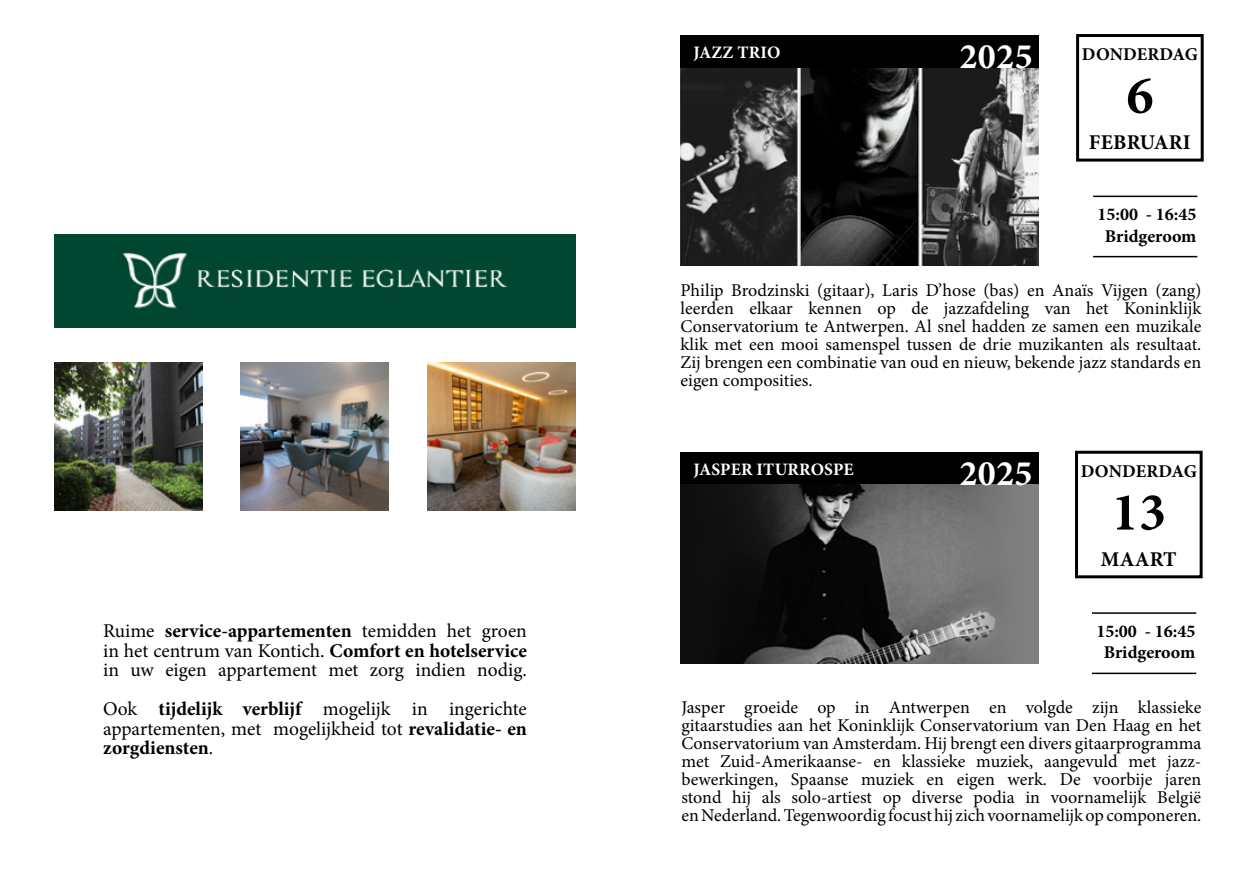
<style>
.page{position:relative;width:1259px;height:893px;background:#fff}
.page>*{position:absolute;margin:0;border:0;box-sizing:border-box;transform-origin:0 0}
.t1{font:700 54px "Minion Pro";color:#000}
.t2{font:700 36px "Minion Pro";letter-spacing:.01em;color:#fff}
.t3{font:700 21px "Minion Pro";color:#000}
.t4{font:19.5px/19.5px "Minion Pro";color:#000;text-align:justify}
.t5{font:18px/18px "Minion Pro";color:#000;text-align:justify}
.t6{font:700 18px/21.6px "Minion Pro";color:#000;text-align:center}
.t7{font:700 17.4px "Minion Pro";letter-spacing:.005em;color:#fff}
.s1{font-weight:700}
</style>
<div class="page">
<div style="left:1075px;top:451px;width:127px;height:127px;border:3px solid #000"></div>
<div style="left:680px;top:452px;width:359px;height:33px;background:#000"></div>
<hr style="left:1092px;top:612px;width:104px;height:2px;background:#000">
<hr style="left:1092px;top:673px;width:104px;height:1px;background:#000">
<img style="left:680px;top:485px;width:359px;height:179px">
<div style="left:54px;top:234px;width:521px;height:93px;background:#004631"></div>
<img style="left:109px;top:252px;width:411px;height:76px">
<img style="left:54px;top:362px;width:148px;height:148px">
<img style="left:241px;top:362px;width:148px;height:148px">
<img style="left:427px;top:362px;width:148px;height:148px">
<img style="left:680px;top:68px;width:359px;height:197px">
<div style="left:1076px;top:34px;width:127px;height:128px;border:3px solid #000"></div>
<div style="left:680px;top:35px;width:359px;height:33px;background:#000"></div>
<hr style="left:1093px;top:196px;width:104px;height:1px;background:#000">
<hr style="left:1093px;top:256px;width:104px;height:1px;background:#000">
<p class="t4" style="left:103px;top:621px;width:425px">Ruime <span class="s1">service-appartementen</span> temidden het groen in het centrum van Kontich. <span class="s1">Comfort en hotelservice </span>in uw eigen appartement met zorg indien nodig.</p>
<p class="t4" style="left:103px;top:699px;width:425px">Ook <span class="s1">tijdelijk verblijf</span> mogelijk in ingerichte appartementen, met mogelijkheid tot <span class="s1">revalidatie- en zorgdiensten</span>.</p>
<p class="t7" style="left:693px;top:40px;width:56px">Jazz trio</p>
<h2 class="t2" style="left:959px;top:31px;width:75px">2025</h2>
<p class="t6" style="left:1081px;top:43px;width:14px">donderda</p>
<p class="t6" style="left:1184px;top:43px;width:15px">g</p>
<h1 class="t1" style="left:1126px;top:58px;width:28px">6</h1>
<p class="t3" style="left:1089px;top:127px;width:52px">februari</p>
<p class="t6" style="left:1097px;top:203px;width:101px">15:00 - 16:45<br>Bridgeroom</p>
<p class="t5" style="left:680px;top:281px;width:522px">Philip Brodzinski (gitaar), Laris D’hose (bas) en Anaïs Vijgen (zang) leerden elkaar kennen op de jazzafdeling van het Koninklijk Conservatorium te Antwerpen. Al snel hadden ze samen een muzikale klik met een mooi samenspel tussen de drie muzikanten als resultaat.<br>Zij brengen een combinatie van oud en nieuw, bekende jazz standards en eigen composities.</p>
<p class="t7" style="left:693px;top:457px;width:75px">jasper iturros</p>
<p class="t7" style="left:833px;top:457px;width:20px">pe</p>
<h2 class="t2" style="left:959px;top:448px;width:75px">2025</h2>
<p class="t6" style="left:1080px;top:460px;width:15px">don</p>
<p class="t6" style="left:1122px;top:460px;width:14px">derda</p>
<p class="t6" style="left:1183px;top:460px;width:15px">g</p>
<h1 class="t1" style="left:1111px;top:474px;width:56px">13</h1>
<p class="t3" style="left:1101px;top:544px;width:16px">maart</p>
<p class="t6" style="left:1096px;top:620px;width:101px">15:00 - 16:45<br>Bridgeroom</p>
<p class="t5" style="left:681px;top:698px;width:521px">Jasper groeide op in Antwerpen en volgde zijn klassieke gitaarstudies aan het Koninklijk Conservatorium van Den Haag en het Conservatorium van Amsterdam. Hij brengt een divers gitaarprogramma met Zuid-Amerikaanse- en klassieke muziek, aangevuld met jazz&shy;bewerkingen, Spaanse muziek en eigen werk. De voorbije jaren stond hij als solo-artiest op diverse podia in voornamelijk België en Nederland. Tegenwoordig focust hij zich voornamelijk op componeren.</p>
</div>
